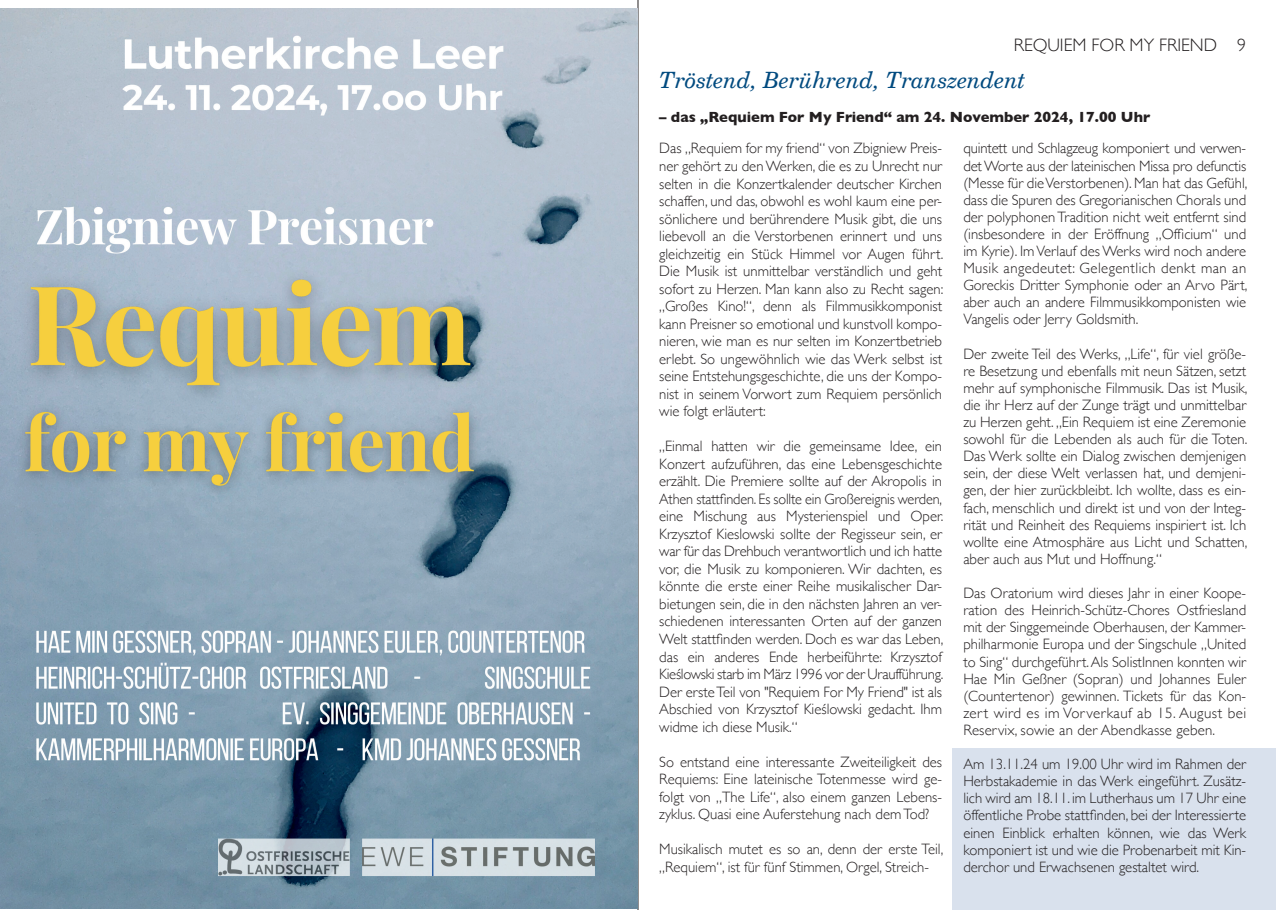
<style>
.page{position:relative;width:1276px;height:910px;background:#fff}
.page>*{position:absolute;margin:0;border:0;box-sizing:border-box;transform-origin:0 0}
.t1{font:22.5px "Century Italic SWFTE";color:#004a7f}
.t2{font:300 18px "Gill Sans";color:#231f20}
.t3{font:300 15px/17.1px "Gill Sans";color:#231f20;text-align:justify}
.t4{font:700 15px "Gill Sans";color:#231f20}
</style>
<div class="page">
<hr style="left:638px;top:0;width:1px;height:910px;background:#231f20">
<div style="left:952px;top:748px;width:324px;height:162px;background:#d9e1ed"></div>
<img style="left:0;top:9px;width:638px;height:900px">
<p class="t2" style="left:1013px;top:31px;width:234px">REQUIEM FOR MY FRIEND 9</p>
<p class="t1" style="left:659px;top:66px;width:367px">Tröstend, Berührend, Transzendent</p>
<p class="t4" style="left:659px;top:105px;width:492px">– das „Requiem For My Friend“ am 24. November 2024, 17.00 Uhr</p>
<p class="t3" style="left:659px;top:139px;width:285px;line-height:17.5px">Das „Requiem for my friend“ von Zbigniew Preis&shy;ner gehört zu den Werken, die es zu Unrecht nur selten in die Konzertkalender deutscher Kirchen schaffen, und das, obwohl es wohl kaum eine per&shy;sönlichere und berührendere Musik gibt, die uns liebevoll an die Verstorbenen erinnert und uns gleichzeitig ein Stück Himmel vor Augen führt.<br>Die Musik ist unmittelbar verständlich und geht sofort zu Herzen. Man kann also zu Recht sagen: „Großes Kino!“, denn als Filmmusikkomponist kann Preisner so emotional und kunstvoll kompo&shy;nieren, wie man es nur selten im Konzertbetrieb erlebt. So ungewöhnlich wie das Werk selbst ist seine Entstehungsgeschichte, die uns der Kompo&shy;nist in seinem Vorwort zum Requiem persönlich wie folgt erläutert:</p>
<p class="t3" style="left:659px;top:437px;width:284px;line-height:17.5px">„Einmal hatten wir die gemeinsame Idee, ein Konzert aufzuführen, das eine Lebensgeschichte erzählt. Die Premiere sollte auf der Akropolis in Athen stattfinden. Es sollte ein Großereignis werden,</p>
<p class="t3" style="left:659px;top:507px;width:285px;line-height:17.5px">eine Mischung aus Mysterienspiel und Oper.<br>Krzysztof Kieslowski sollte der Regisseur sein, er war für das Drehbuch verantwortlich und ich hatte</p>
<p class="t3" style="left:659px;top:559px;width:285px;line-height:17.5px">vor, die Musik zu komponieren. Wir dachten, es könnte die erste einer Reihe musikalischer Dar&shy;bietungen sein, die in den nächsten Jahren an ver&shy;schiedenen interessanten Orten auf der ganzen Welt stattfinden werden. Doch es war das Leben,</p>
<p class="t3" style="left:659px;top:647px;width:285px;line-height:17.5px">das ein anderes Ende herbeiführte: Krzysztof<br>Kieślowski starb im März 1996 vor der Uraufführung.</p>
<p class="t3" style="left:659px;top:682px;width:284px;line-height:17.5px">Der erste Teil von "Requiem For My Friend" ist als Abschied von Krzysztof Kieślowski gedacht. Ihm widme ich diese Musik.“</p>
<p class="t3" style="left:659px;top:752px;width:284px;line-height:17.5px">So entstand eine interessante Zweiteiligkeit des Requiems: Eine lateinische Totenmesse wird ge&shy;folgt von „The Life“, also einem ganzen Lebens&shy;zyklus. Quasi eine Auferstehung nach dem Tod?</p>
<p class="t3" style="left:659px;top:840px;width:285px;line-height:17.5px">Musikalisch mutet es so an, denn der erste Teil, „Requiem“, ist für fünf Stimmen, Orgel, Streich-</p>
<p class="t3" style="left:963px;top:139px;width:285px">quintett und Schlagzeug komponiert und verwen&shy;det Worte aus der lateinischen Missa pro defunctis (Messe für die Verstorbenen). Man hat das Gefühl, dass die Spuren des Gregorianischen Chorals und der polyphonen Tradition nicht weit entfernt sind (insbesondere in der Eröffnung „Officium“ und im Kyrie). Im Verlauf des Werks wird noch andere</p>
<p class="t3" style="left:963px;top:259px;width:285px">Musik angedeutet: Gelegentlich denkt man an Goreckis Dritter Symphonie oder an Arvo Pärt, aber auch an andere Filmmusikkomponisten wie Vangelis oder Jerry Goldsmith.</p>
<p class="t3" style="left:963px;top:344px;width:285px">Der zweite Teil des Werks, „Life“, für viel größe&shy;re Besetzung und ebenfalls mit neun Sätzen, setzt mehr auf symphonische Filmmusik. Das ist Musik, die ihr Herz auf der Zunge trägt und unmittelbar zu Herzen geht. „Ein Requiem ist eine Zeremonie sowohl für die Lebenden als auch für die Toten.<br>Das Werk sollte ein Dialog zwischen demjenigen sein, der diese Welt verlassen hat, und demjeni&shy;gen, der hier zurückbleibt. Ich wollte, dass es ein&shy;fach, menschlich und direkt ist und von der Integ&shy;rität und Reinheit des Requiems inspiriert ist. Ich wollte eine Atmosphäre aus Licht und Schatten, aber auch aus Mut und Hoffnung.“</p>
<p class="t3" style="left:963px;top:584px;width:284px">Das Oratorium wird dieses Jahr in einer Koope&shy;ration des Heinrich-Schütz-Chores Ostfriesland mit der Singgemeinde Oberhausen, der Kammer&shy;philharmonie Europa und der Singschule „United to Sing“ durchgeführt. Als SolistInnen konnten wir Hae Min Geßner (Sopran) und Johannes Euler (Countertenor) gewinnen. Tickets für das Kon&shy;zert wird es im Vorverkauf ab 15. August bei</p>
<p class="t3" style="left:963px;top:721px;width:253px">Reservix, sowie an der Abendkasse geben.</p>
<p class="t3" style="left:963px;top:755px;width:284px">Am 13.11.24 um 19.00 Uhr wird im Rahmen der Herbstakademie in das Werk eingeführt. Zusätz&shy;lich wird am 18.11. im Lutherhaus um 17 Uhr eine öffentliche Probe stattfinden, bei der Interessierte</p>
<p class="t3" style="left:963px;top:823px;width:284px">einen Einblick erhalten können, wie das Werk komponiert ist und wie die Probenarbeit mit Kin&shy;derchor und Erwachsenen gestaltet wird.</p>
</div>
